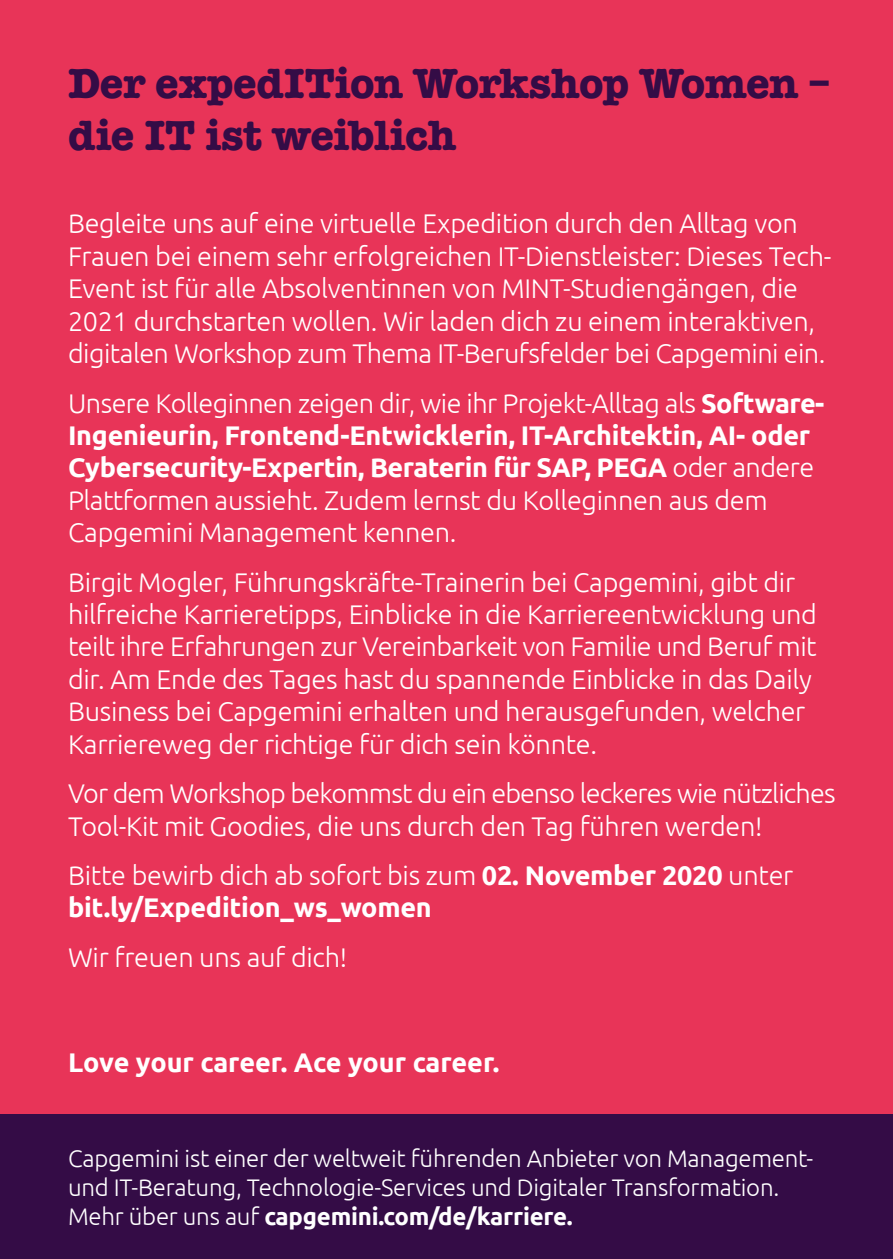
<style>
.page{position:relative;width:893px;height:1259px;background:#e83458}
.page>*{position:absolute;margin:0;border:0;box-sizing:border-box;transform-origin:0 0}
.t1{font:700 43.5px/52.2px "American Typewriter";letter-spacing:-.015em;color:#340c46}
.t2{font:300 27px/32.4px "Ubuntu";letter-spacing:-.01em;color:#fff}
.t3{font:700 27px/32.4px "Ubuntu";letter-spacing:-.01em;color:#fff}
.t4{font:300 27px/32.4px "Ubuntu";letter-spacing:-.03em;color:#fff}
.t5{font:300 24px/28.8px "Ubuntu";letter-spacing:-.01em;color:#fff}
.s1{font-weight:700}
.s2{font-weight:300}
</style>
<div class="page">
<div style="left:0;top:1114px;width:893px;height:145px;background:#340c46"></div>
<h1 class="t1" style="left:68px;top:55px;width:764px">Der expedITion Workshop Women – die IT ist weiblich</h1>
<p class="t2" style="left:68px;top:207px;width:765px">Begleite uns auf eine virtuelle Expedition durch den Alltag von Frauen bei einem sehr erfolgreichen IT-Dienstleister: Dieses Tech-Event ist für alle Absolventinnen von MINT-Studiengängen, die 2021 durchstarten wollen. Wir laden dich zu einem interaktiven, digitalen Workshop zum Thema IT-Berufsfelder bei Capgemini ein.</p>
<p class="t2" style="left:68px;top:386px;width:758px">Unsere Kolleginnen zeigen dir, wie ihr Projekt-Alltag als <span class="s1">Software-Ingenieurin, Frontend-Entwicklerin, IT-Architektin, AI- oder Cybersecurity-Expertin, Beraterin für SAP, PEGA</span> oder andere Plattformen aussieht. Zudem lernst du Kolleginnen aus dem Capgemini Management kennen.</p>
<p class="t2" style="left:68px;top:565px;width:750px">Birgit Mogler, Führungskräfte-Trainerin bei Capgemini, gibt dir hilfreiche Karrieretipps, Einblicke in die Karriereentwicklung und teilt ihre Erfahrungen zur Vereinbarkeit von Familie und Beruf mit dir. Am Ende des Tages hast du spannende Einblicke in das Daily Business bei Capgemini erhalten und herausgefunden, welcher Karriereweg der richtige für dich sein könnte.</p>
<p class="t4" style="left:68px;top:776px;width:769px">Vor dem Workshop bekommst du ein ebenso leckeres wie nützliches<br>Tool-Kit mit Goodies, die uns durch den Tag führen werden!</p>
<p class="t3" style="left:68px;top:858px;width:727px"><span class="s2">Bitte bewirb dich ab sofort bis zum</span> 02. November 2020 <span class="s2">unter </span>bit.ly/Expedition_ws_women</p>
<p class="t2" style="left:68px;top:940px;width:281px">Wir freuen uns auf dich!</p>
<p class="t3" style="left:68px;top:1045px;width:433px">Love your career. Ace your career.</p>
<p class="t5" style="left:68px;top:1143px;width:747px">Capgemini ist einer der weltweit führenden Anbieter von Management&shy;und IT-Beratung, Technologie-Services und Digitaler Transformation.<br>Mehr über uns auf <span class="s1">capgemini.com/de/karriere.</span></p>
</div>
